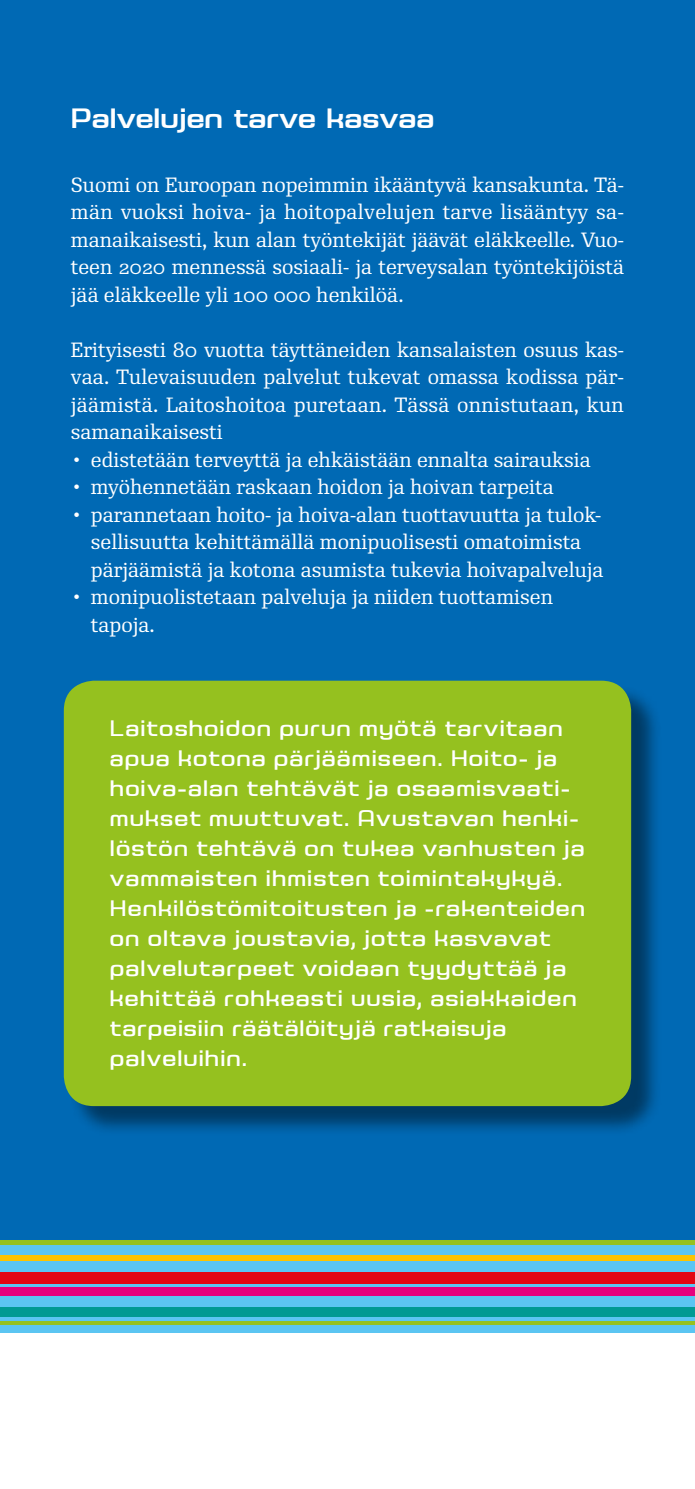
<style>
.page{position:relative;width:695px;height:1489px;background:#fff}
.page>*{position:absolute;margin:0;border:0;box-sizing:border-box;transform-origin:0 0}
.t1{font:600 25px "Saturn";color:#fff}
.t2{font:20px/27.5px "Re Public Std";color:#fff;text-align:justify}
.t3{font:500 20px/30px "Saturn";letter-spacing:.055em;color:#fff}
</style>
<div class="page">
<div style="left:0;top:0;width:694px;height:1251px;background:#0069b4"></div>
<div style="left:0;top:1325px;width:694px;height:7px;background:#5bc5f2"></div>
<div style="left:0;top:1254px;width:694px;height:6px;background:#fdc300"></div>
<svg style="left:0;top:1282px;width:694px;height:5px;fill:#5bc5f2"></svg>
<div style="left:0;top:1295px;width:694px;height:12px;background:#5bc5f2"></div>
<div style="left:0;top:1287px;width:694px;height:8px;background:#e6007d"></div>
<div style="left:0;top:1239px;width:694px;height:6px;background:#95c11f"></div>
<div style="left:0;top:1245px;width:694px;height:9px;background:#5bc5f2"></div>
<div style="left:0;top:1271px;width:694px;height:11px;background:#e30613"></div>
<div style="left:0;top:1260px;width:694px;height:11px;background:#5bc5f2"></div>
<div style="left:0;top:1320px;width:694px;height:5px;background:#95c11f"></div>
<svg style="left:0;top:1316px;width:694px;height:4px;fill:#5bc5f2"></svg>
<div style="left:0;top:1307px;width:694px;height:9px;background:#009a93"></div>
<div style="left:68px;top:684px;width:594px;height:453px;background:#000;opacity:.45"></div>
<div style="left:64px;top:680px;width:567px;height:426px;background:#95c11f;border-radius:30px"></div>
<p class="t1" style="left:71px;top:102px;width:365px">Palvelujen tarve kasvaa</p>
<p class="t2" style="left:71px;top:171px;width:554px">Suomi on Euroopan nopeimmin ikääntyvä kansakunta. Tä&shy;män vuoksi hoiva- ja hoitopalvelujen tarve lisääntyy sa&shy;manaikaisesti, kun alan työntekijät jäävät eläkkeelle. Vuo&shy;teen 2020 mennessä sosiaali- ja terveysalan työntekijöistä jää eläkkeelle yli 100 000 henkilöä.</p>
<p class="t2" style="left:71px;top:336px;width:554px">Erityisesti 80 vuotta täyttäneiden kansalaisten osuus kas&shy;vaa. Tulevaisuuden palvelut tukevat omassa kodissa pär&shy;jäämistä. Laitoshoitoa puretaan. Tässä onnistutaan, kun samanaikaisesti</p>
<p class="t2" style="left:73px;top:446px;width:519px">• edistetään terveyttä ja ehkäistään ennalta sairauksia</p>
<p class="t2" style="left:73px;top:473px;width:482px">• myöhennetään raskaan hoidon ja hoivan tarpeita</p>
<p class="t2" style="left:91px;top:501px;width:514px;text-align:left;text-indent:-18px">• parannetaan hoito- ja hoiva-alan tuottavuutta ja tulok&shy;sellisuutta kehittämällä monipuolisesti omatoimista pärjäämistä ja kotona asumista tukevia hoivapalveluja</p>
<p class="t2" style="left:91px;top:583px;width:463px;text-indent:-18px">• monipuolistetaan palveluja ja niiden tuottamisen tapoja.</p>
<p class="t3" style="left:110px;top:712px;width:476px">Laitoshoidon purun myötä tarvitaan apua kotona pärjäämiseen. Hoito- ja hoiva-alan tehtävät ja osaamisvaati&shy;mukset muuttuvat. Avustavan henki&shy;löstön tehtävä on tukea vanhusten ja vammaisten ihmisten toimintakykyä.<br>Henkilöstömitoitusten ja -rakenteiden on oltava joustavia, jotta kasvavat palvelutarpeet voidaan tyydyttää ja kehittää rohkeasti uusia, asiakkaiden tarpeisiin räätälöityjä ratkaisuja palveluihin.</p>
</div>
